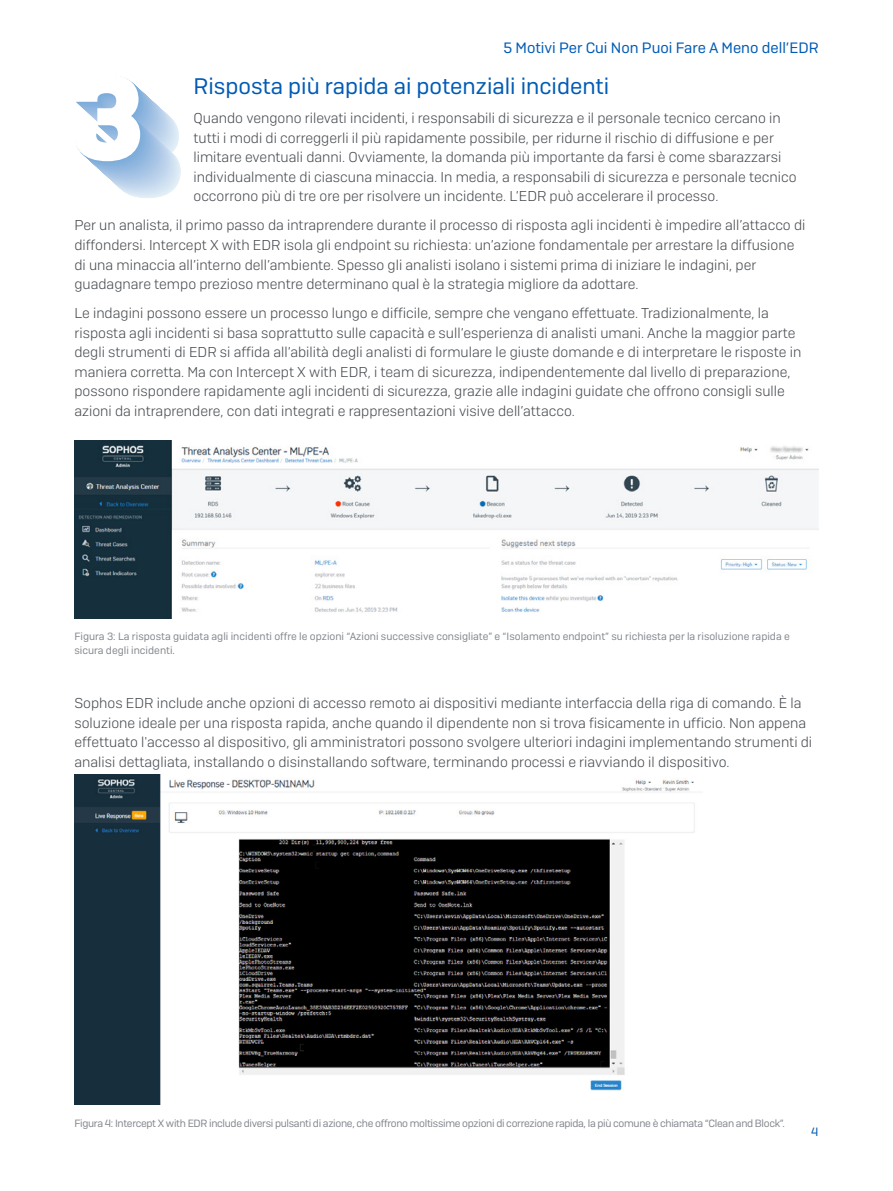
<style>
.page{position:relative;width:893px;height:1191px;background:#fff}
.page>*{position:absolute;margin:0;border:0;box-sizing:border-box;transform-origin:0 0}
.Subheading_1{font:22.5px "Sophos Sans";color:#005bb5}
.t1{font:15px "Sophos Sans";color:#005bb5}
.Body_Copy{font:300 14.25px/19.5px "Sophos Sans";color:#464a4f}
.t2{font:12px "Sophos Sans";color:#005bb5}
.Sales_Address{font:10.5px/13.5px "Sophos Sans";letter-spacing:-.005em;color:#83888e}
.Sales_Address-2{font:10.5px "Sophos Sans";letter-spacing:-.03em;color:#83888e}
</style>
<div class="page">
<img style="left:74px;top:775px;width:621px;height:330px">
<svg style="left:76px;top:77px;width:105px;height:121px"></svg>
<img style="left:74px;top:440px;width:745px;height:179px">
<p class="t1" style="left:503px;top:39px;width:317px">5 Motivi Per Cui Non Puoi Fare A Meno dell’EDR</p>
<p class="Subheading_1" style="left:193px;top:73px;width:417px">Risposta più rapida ai potenziali incidenti</p>
<p class="Body_Copy" style="left:193px;top:108px;width:605px">Quando vengono rilevati incidenti, i responsabili di sicurezza e il personale tecnico cercano in tutti i modi di correggerli il più rapidamente possibile, per ridurne il rischio di diffusione e per limitare eventuali danni. Ovviamente, la domanda più importante da farsi è come sbarazzarsi individualmente di ciascuna minaccia. In media, a responsabili di sicurezza e personale tecnico occorrono più di tre ore per risolvere un incidente. L’EDR può accelerare il processo.</p>
<p class="Body_Copy" style="left:74px;top:215px;width:732px">Per un analista, il primo passo da intraprendere durante il processo di risposta agli incidenti è impedire all’attacco di diffondersi. Intercept X with EDR isola gli endpoint su richiesta: un’azione fondamentale per arrestare la diffusione di una minaccia all’interno dell’ambiente. Spesso gli analisti isolano i sistemi prima di iniziare le indagini, per guadagnare tempo prezioso mentre determinano qual è la strategia migliore da adottare.</p>
<p class="Body_Copy" style="left:74px;top:303px;width:728px">Le indagini possono essere un processo lungo e difficile, sempre che vengano effettuate. Tradizionalmente, la risposta agli incidenti si basa soprattutto sulle capacità e sull’esperienza di analisti umani. Anche la maggior parte degli strumenti di EDR si affida all’abilità degli analisti di formulare le giuste domande e di interpretare le risposte in maniera corretta. Ma con Intercept X with EDR, i team di sicurezza, indipendentemente dal livello di preparazione, possono rispondere rapidamente agli incidenti di sicurezza, grazie alle indagini guidate che offrono consigli sulle azioni da intraprendere, con dati integrati e rappresentazioni visive dell’attacco.</p>
<p class="Sales_Address" style="left:74px;top:630px;width:717px">Figura 3: La risposta guidata agli incidenti offre le opzioni “Azioni successive consigliate” e “Isolamento endpoint” su richiesta per la risoluzione rapida e sicura degli incidenti.</p>
<p class="Body_Copy" style="left:74px;top:693px;width:739px">Sophos EDR include anche opzioni di accesso remoto ai dispositivi mediante interfaccia della riga di comando. È la soluzione ideale per una risposta rapida, anche quando il dipendente non si trova fisicamente in ufficio. Non appena effettuato l'accesso al dispositivo, gli amministratori possono svolgere ulteriori indagini implementando strumenti di analisi dettagliata, installando o disinstallando software, terminando processi e riavviando il dispositivo.</p>
<p class="Sales_Address-2" style="left:74px;top:1116px;width:712px">Figura 4: Intercept X with EDR include diversi pulsanti di azione, che offrono moltissime opzioni di correzione rapida, la più comune è chiamata “Clean and Block”.</p>
<p class="t2" style="left:811px;top:1124px;width:9px">4</p>
</div>
